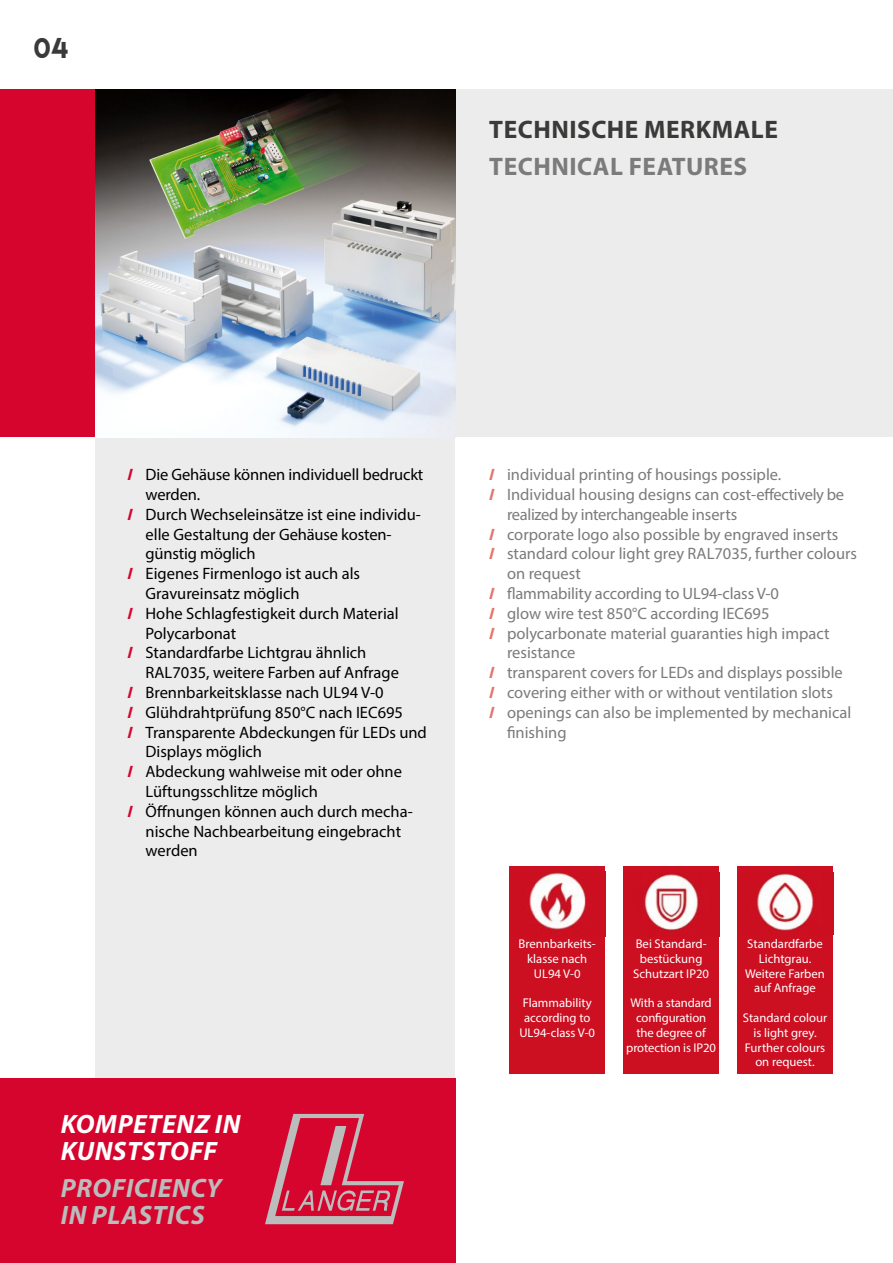
<style>
.page{position:relative;width:893px;height:1263px;background:#fff}
.page>*{position:absolute;margin:0;border:0;box-sizing:border-box;transform-origin:0 0}
.t1{font:italic 700 26.7px/26.7px "Myriad Pro";letter-spacing:.02em;color:#fff}
.t2{font:italic 700 26.7px/26.7px "Myriad Pro";letter-spacing:.02em;color:#bbbcbc}
.t3{font:700 25.35px "Myriad Pro";letter-spacing:.02em;color:#3a3a39}
.t4{font:700 25.35px "Myriad Pro";letter-spacing:.02em;color:#7a7b7a}
.t5{font:25.35px "Lemon Milk";color:#3a3a39}
.t6{font:16.5px "Myriad Pro";color:#000}
.t7{font:16.5px "Myriad Pro";color:#7a7b7a}
.t8{font:16.5px "Myriad Pro";letter-spacing:-.02em;color:#7a7b7a}
.t9{font:12.75px/14.9px "Myriad Pro";color:#fff;text-align:center}
.s1{font-weight:700;font-style:italic;color:#d5052e}
.s2{font-weight:700;font-style:italic;color:#e4746b}
</style>
<div class="page">
<div style="left:96px;top:437px;width:359px;height:826px;background:#ececec"></div>
<div style="left:455px;top:89px;width:438px;height:348px;background:#ececec"></div>
<div style="left:0;top:89px;width:96px;height:348px;background:#d5052e"></div>
<div style="left:0;top:1078px;width:455px;height:185px;background:#d5052e"></div>
<svg style="left:265px;top:1114px;width:139px;height:110px"></svg>
<div style="left:509px;top:866px;width:96px;height:207px;background:#cc0f21"></div>
<img style="left:529px;top:872px;width:59px;height:58px">
<div style="left:623px;top:866px;width:96px;height:207px;background:#cc0f21"></div>
<img style="left:644px;top:873px;width:56px;height:59px">
<div style="left:737px;top:866px;width:96px;height:207px;background:#cc0f21"></div>
<img style="left:756px;top:873px;width:60px;height:61px">
<img style="left:96px;top:89px;width:359px;height:348px">
<h2 class="t5" style="left:34px;top:30px;width:36px">04</h2>
<h2 class="t3" style="left:489px;top:113px;width:290px">TECHNISCHE MERKMALE</h2>
<h2 class="t4" style="left:489px;top:149px;width:260px">TECHNICAL FEATURES</h2>
<p class="t6" style="left:128px;top:464px;width:297px"><span class="s1">I</span> Die Gehäuse können individuell bedruckt</p>
<p class="t6" style="left:146px;top:484px;width:56px">werden.</p>
<p class="t6" style="left:128px;top:504px;width:295px"><span class="s1">I</span> Durch Wechseleinsätze ist eine individu-</p>
<p class="t6" style="left:146px;top:524px;width:247px">elle Gestaltung der Gehäuse kosten-</p>
<p class="t6" style="left:146px;top:544px;width:112px">günstig möglich</p>
<p class="t6" style="left:128px;top:563px;width:234px"><span class="s1">I</span> Eigenes Firmenlogo ist auch als</p>
<p class="t6" style="left:146px;top:583px;width:156px">Gravureinsatz möglich</p>
<p class="t6" style="left:128px;top:603px;width:273px"><span class="s1">I</span> Hohe Schlagfestigkeit durch Material</p>
<p class="t6" style="left:146px;top:623px;width:92px">Polycarbonat</p>
<p class="t6" style="left:128px;top:643px;width:240px"><span class="s1">I</span> Standardfarbe Lichtgrau ähnlich</p>
<p class="t6" style="left:146px;top:662px;width:255px">RAL7035, weitere Farben auf Anfrage</p>
<p class="t6" style="left:128px;top:682px;width:258px"><span class="s1">I</span> Brennbarkeitsklasse nach UL94 V-0</p>
<p class="t6" style="left:128px;top:702px;width:277px"><span class="s1">I</span> Glühdrahtprüfung 850°C nach IEC695</p>
<p class="t6" style="left:128px;top:722px;width:301px"><span class="s1">I</span> Transparente Abdeckungen für LEDs und</p>
<p class="t6" style="left:146px;top:742px;width:118px">Displays möglich</p>
<p class="t6" style="left:128px;top:761px;width:276px"><span class="s1">I</span> Abdeckung wahlweise mit oder ohne</p>
<p class="t6" style="left:146px;top:781px;width:174px">Lüftungsschlitze möglich</p>
<p class="t6" style="left:128px;top:801px;width:287px"><span class="s1">I</span> Öffnungen können auch durch mecha-</p>
<p class="t6" style="left:146px;top:821px;width:257px">nische Nachbearbeitung eingebracht</p>
<p class="t6" style="left:146px;top:841px;width:54px">werden</p>
<h1 class="t1" style="left:61px;top:1110px;width:181px">KOMPETENZ IN<br>KUNSTSTOFF</h1>
<h1 class="t2" style="left:61px;top:1174px;width:162px">PROFICIENCY<br>IN PLASTICS</h1>
<p class="t7" style="left:489px;top:464px;width:294px"><span class="s2">I</span> individual printing of housings possiple.</p>
<p class="t7" style="left:489px;top:484px;width:357px"><span class="s2">I</span> Individual housing designs can cost-effectively be</p>
<p class="t8" style="left:507px;top:504px;width:232px">realized by interchangeable inserts</p>
<p class="t7" style="left:489px;top:524px;width:351px"><span class="s2">I</span> corporate logo also possible by engraved inserts</p>
<p class="t7" style="left:489px;top:544px;width:370px"><span class="s2">I</span> standard colour light grey RAL7035, further colours</p>
<p class="t7" style="left:507px;top:563px;width:75px">on request</p>
<p class="t7" style="left:489px;top:583px;width:291px"><span class="s2">I</span> flammability according to UL94-class V-0</p>
<p class="t7" style="left:489px;top:603px;width:282px"><span class="s2">I</span> glow wire test 850°C according IEC695</p>
<p class="t7" style="left:489px;top:623px;width:342px"><span class="s2">I</span> polycarbonate material guaranties high impact</p>
<p class="t7" style="left:507px;top:643px;width:70px">resistance</p>
<p class="t7" style="left:489px;top:662px;width:355px"><span class="s2">I</span> transparent covers for LEDs and displays possible</p>
<p class="t7" style="left:489px;top:682px;width:345px"><span class="s2">I</span> covering either with or without ventilation slots</p>
<p class="t7" style="left:489px;top:702px;width:364px"><span class="s2">I</span> openings can also be implemented by mechanical</p>
<p class="t7" style="left:507px;top:722px;width:61px">finishing</p>
<p class="t9" style="left:519px;top:936px;width:79px">Brennbarkeits&shy;klasse nach<br>UL94 V-0</p>
<p class="t9" style="left:519px;top:995px;width:77px">Flammability according to<br>UL94-class V-0</p>
<p class="t9" style="left:633px;top:936px;width:77px">Bei Standard&shy;bestückung<br>Schutzart IP20</p>
<p class="t9" style="left:626px;top:995px;width:91px">With a standard configuration the degree of protection is IP20</p>
<p class="t9" style="left:745px;top:936px;width:81px">Standardfarbe<br>Lichtgrau.<br>Weitere Farben auf Anfrage</p>
<p class="t9" style="left:743px;top:1010px;width:86px">Standard colour is light grey.<br>Further colours on request.</p>
</div>
